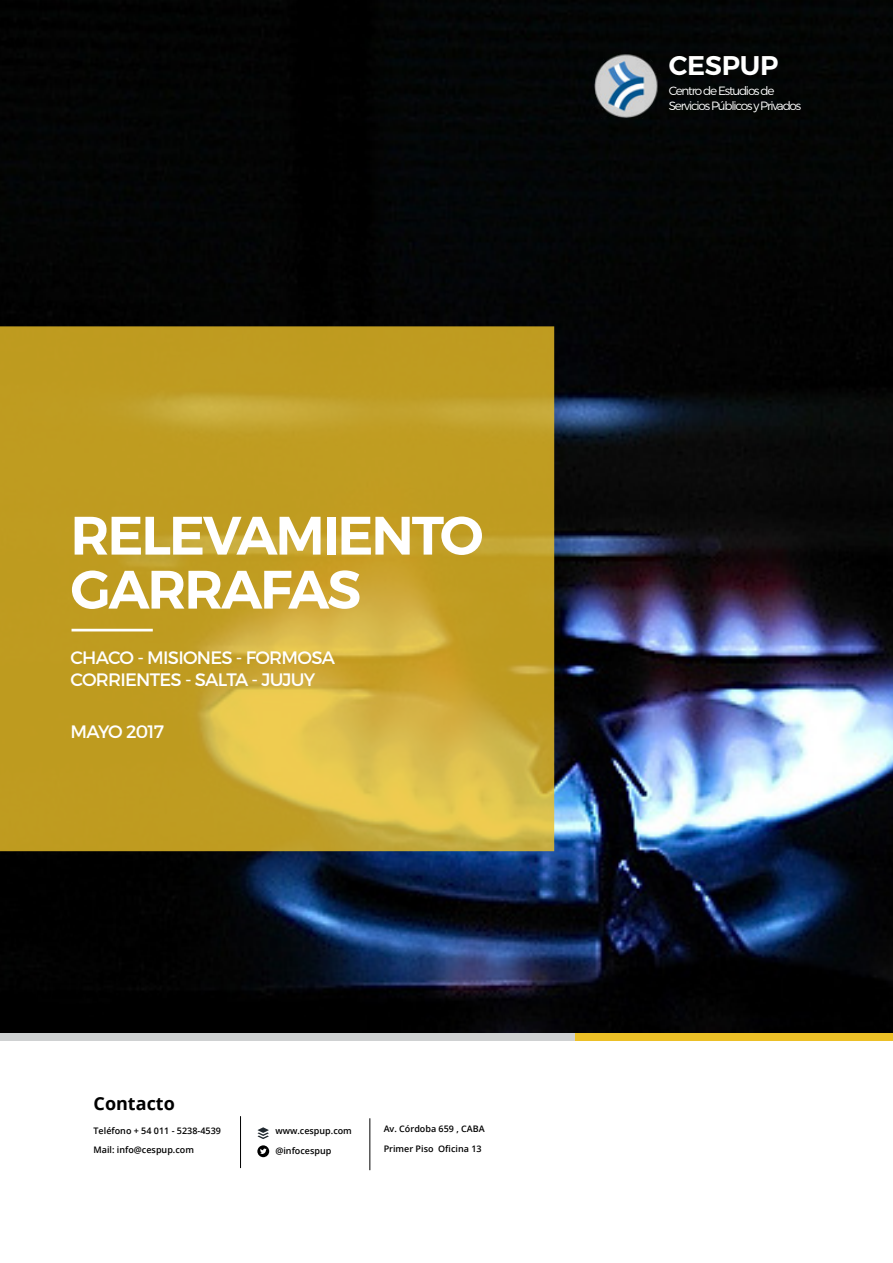
<style>
.page{position:relative;width:893px;height:1263px;background:#fff}
.page>*{position:absolute;margin:0;border:0;box-sizing:border-box;transform-origin:0 0}
.t1{font:600 54px/54px "Montserrat";letter-spacing:-.04em;color:#fff}
.t2{font:600 27px "Montserrat";letter-spacing:-.01em;color:#fff}
.t3{font:18px/21.6px "Montserrat";letter-spacing:-.04em;color:#fff}
.t4{font:700 18px "Open Sans";color:#000}
.t5{font:300 12px/14.4px "Montserrat";letter-spacing:-.1em;color:#fff}
.t6{font:600 9px/19.8px "Open Sans";color:#000}
</style>
<div class="page">
<img style="left:0;top:0;width:893px;height:1033px">
<svg style="left:0;top:326px;width:554px;height:525px;fill:#bf9c21"></svg>
<hr style="left:72px;top:629px;width:81px;height:2px;background:#fff">
<div style="left:574px;top:1033px;width:319px;height:8px;background:#ecc027"></div>
<div style="left:0;top:1033px;width:574px;height:8px;background:#cfd1d2"></div>
<img style="left:593px;top:51px;width:72px;height:67px">
<hr style="left:240px;top:1116px;width:1px;height:52px;background:#000">
<hr style="left:369px;top:1118px;width:1px;height:52px;background:#000">
<svg style="left:258px;top:1127px;width:11px;height:12px"></svg>
<svg style="left:257px;top:1145px;width:12px;height:12px"></svg>
<h1 class="t1" style="left:70px;top:509px;width:414px">RELEVAMIENTO<br>GARRAFAS</h1>
<h3 class="t3" style="left:70px;top:647px;width:266px">CHACO - MISIONES - FORMOSA<br>CORRIENTES - SALTA - JUJUY</h3>
<h3 class="t3" style="left:70px;top:721px;width:95px">MAYO 2017</h3>
<h3 class="t4" style="left:94px;top:1090px;width:83px">Contacto</h3>
<p class="t6" style="left:94px;top:1120px;width:129px">Teléfono + 54 011 - 5238-4539<br>Mail: info@cespup.com</p>
<p class="t6" style="left:275px;top:1120px;width:78px">www.cespup.com @infocespup</p>
<p class="t6" style="left:384px;top:1119px;width:102px">Av. Córdoba 659 , CABA<br>Primer Piso Oficina 13</p>
<h2 class="t2" style="left:669px;top:49px;width:111px">CESPUP</h2>
<h3 class="t5" style="left:669px;top:84px;width:134px">Centro de Estudios de<br>Servicios Públicos y Privados</h3>
</div>
